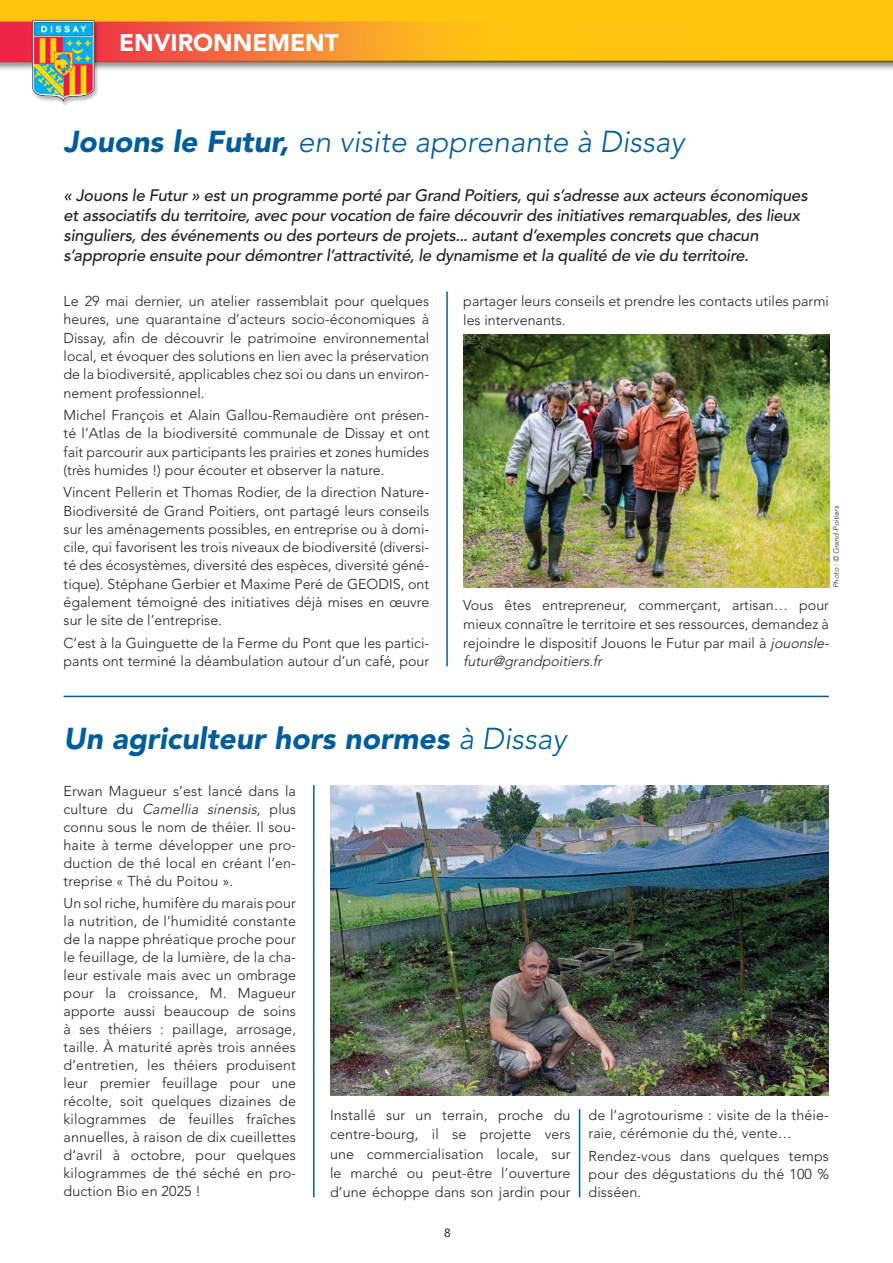
<style>
.page{position:relative;width:893px;height:1263px;background:#fff}
.page>*{position:absolute;margin:0;border:0;box-sizing:border-box;transform-origin:0 0}
.titre{font:italic 300 30px "Avenir LT Std";color:#005d9c}
.titre-2{font:italic 900 30px "Avenir LT Std";color:#005d9c}
.t1{font:900 24px "Avenir LT Std";color:#fff}
.Chapeaux{font:italic 500 16.5px/20.1px "Avenir LT Std";letter-spacing:-.01em;color:#231f20}
.txt_courant{font:300 14.25px/18px "Avenir LT Std";color:#231f20;text-align:justify}
.t2{font:12px "Avenir LT Std";color:#231f20}
.txt_courant-2{font:italic 300 7.5px "Avenir LT Std";color:#231f20}
.s1{font-weight:900}
.s2{font-style:italic}
.s3{font-weight:300}
</style>
<div class="page">
<hr style="left:64px;top:696px;width:765px;height:1px;background:#005d9c">
<hr style="left:446px;top:292px;width:2px;height:374px;background:#005d9c">
<img style="left:464px;top:335px;width:365px;height:253px">
<hr style="left:313px;top:785px;width:2px;height:412px;background:#005d9c">
<hr style="left:579px;top:1109px;width:1px;height:88px;background:#005d9c">
<img style="left:330px;top:785px;width:499px;height:310px">
<img style="left:0;top:0;width:893px;height:106px">
<p class="t1" style="left:119px;top:28px;width:221px">ENVIRONNEMENT</p>
<p class="titre" style="left:64px;top:124px;width:622px"><span class="s1">Jouons le Futur,</span> en visite apprenante à Dissay</p>
<p class="Chapeaux" style="left:64px;top:186px;width:746px">« Jouons le Futur » est un programme porté par Grand Poitiers, qui s’adresse aux acteurs économiques et associatifs du territoire, avec pour vocation de faire découvrir des initiatives remarquables, des lieux singuliers, des événements ou des porteurs de projets... autant d’exemples concrets que chacun s’approprie ensuite pour démontrer l’attractivité, le dynamisme et la qualité de vie du territoire.</p>
<p class="txt_courant" style="left:64px;top:292px;width:367px">Le 29 mai dernier, un atelier rassemblait pour quelques heures, une quarantaine d’acteurs socio-économiques à Dissay, afin de découvrir le patrimoine environnemental local, et évoquer des solutions en lien avec la préservation de la biodiversité, applicables chez soi ou dans un environ&shy;nement professionnel.</p>
<p class="txt_courant" style="left:64px;top:406px;width:367px">Michel François et Alain Gallou-Remaudière ont présen&shy;té l’Atlas de la biodiversité communale de Dissay et ont fait parcourir aux participants les prairies et zones humides (très humides !) pour écouter et observer la nature.</p>
<p class="txt_courant" style="left:64px;top:483px;width:367px">Vincent Pellerin et Thomas Rodier, de la direction Nature-Biodiversité de Grand Poitiers, ont partagé leurs conseils sur les aménagements possibles, en entreprise ou à domi&shy;cile, qui favorisent les trois niveaux de biodiversité (diversi&shy;té des écosystèmes, diversité des espèces, diversité géné&shy;tique). Stéphane Gerbier et Maxime Peré de GEODIS, ont également témoigné des initiatives déjà mises en œuvre sur le site de l’entreprise.</p>
<p class="txt_courant" style="left:64px;top:634px;width:367px">C’est à la Guinguette de la Ferme du Pont que les partici&shy;pants ont terminé la déambulation autour d’un café, pour</p>
<p class="txt_courant" style="left:463px;top:292px;width:367px;line-height:18.8px">partager leurs conseils et prendre les contacts utiles parmi les intervenants.</p>
<p class="txt_courant-2" style="left:832px;top:588px;width:83px;rotate:-90deg">Photo : © Grand-Poitiers</p>
<p class="txt_courant" style="left:463px;top:596px;width:370px;line-height:18.8px;text-align:left">Vous êtes entrepreneur, commerçant, artisan… pour mieux connaître le territoire et ses ressources, demandez à rejoindre le dispositif Jouons le Futur par mail à <span class="s2">jouonsle&shy;futur@grandpoitiers.fr</span></p>
<p class="titre-2" style="left:64px;top:721px;width:504px">Un agriculteur hors normes <span class="s3">à Dissay</span></p>
<p class="txt_courant" style="left:64px;top:782px;width:234px">Erwan Magueur s’est lancé dans la c u l t u re d u <span class="s2">Camellia sinensis</span>, p l u s connu sous le nom de théier. Il sou&shy;haite à terme développer une pro&shy;duction de thé local en créant l’en&shy;treprise « Thé du Poitou ».</p>
<p class="txt_courant" style="left:64px;top:894px;width:234px">Un sol riche, humifère du marais pour la nutrition, de l’humidité constante de la nappe phréatique proche pour le feuillage, de la lumière, de la cha&shy;leur estivale mais avec un ombrage pour la croissance, M. Magueur apporte aussi beaucoup de soins à ses théiers : paillage, arrosage, taille. À maturité après trois années d’entretien, les théiers produisent leur premier feuillage pour une récolte, soit quelques dizaines de kilogrammes de feuilles fraîches annuelles, à raison de dix cueillettes d’avril à octobre, pour quelques kilogrammes de thé séché en pro&shy;duction Bio en 2025 !</p>
<p class="txt_courant" style="left:330px;top:1105px;width:242px;line-height:19.4px">Installé sur un terrain, proche du centre-bourg, il se projette vers une commercialisation locale, sur le marché ou peut-être l’ouverture d’une échoppe dans son jardin pour</p>
<p class="txt_courant" style="left:588px;top:1106px;width:242px">de l’agrotourisme : visite de la théie&shy;raie, cérémonie du thé, vente…</p>
<p class="txt_courant" style="left:588px;top:1146px;width:242px">Rendez-vous dans quelques temps pour des dégustations du thé 100 % disséen.</p>
<p class="t2" style="left:444px;top:1226px;width:8px">8</p>
</div>
